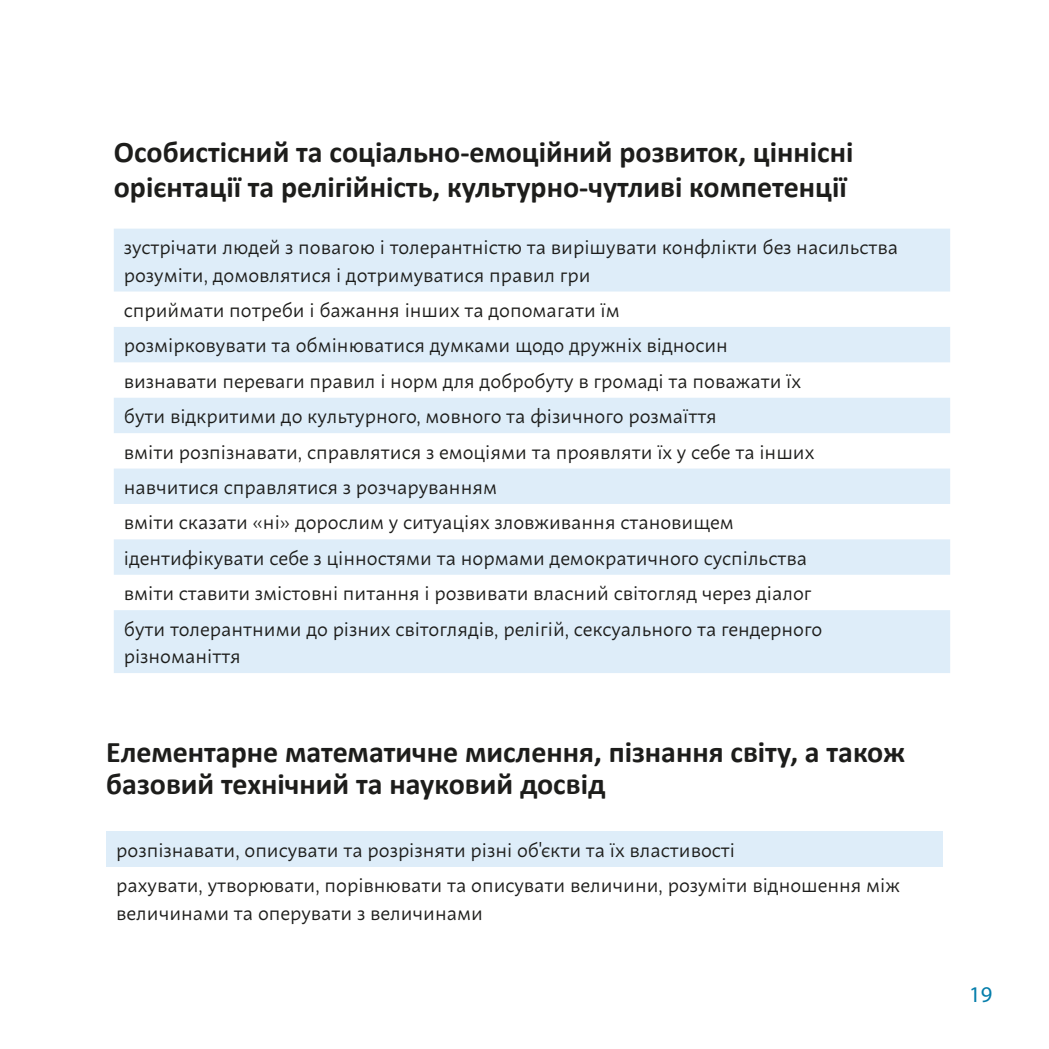
<style>
.page{position:relative;width:1049px;height:1049px;background:#fff}
.page>*{position:absolute;margin:0;border:0;box-sizing:border-box;transform-origin:0 0}
.Fließtext_Aufzählung{font:700 30px/35px "Calibri";color:#1d1d1b}
.t1{font:22.5px "Myriad Pro";color:#047daa}
.Fließtext_Aufzählung-2{font:20px/27.5px "Macho";color:#1d1d1b}
</style>
<div class="page">
<svg style="left:114px;top:229px;width:836px;height:444px;fill:#deedf9"></svg>
<div style="left:106px;top:831px;width:837px;height:36px;background:#deedf9"></div>
<p class="Fließtext_Aufzählung" style="left:114px;top:134px;width:741px">Особистісний та соціально-емоційний розвиток, ціннісні орієнтації та релігійність, культурно-чутливі компетенції</p>
<p class="Fließtext_Aufzählung-2" style="left:124px;top:231px;width:776px">зустрічати людей з повагою і толерантністю та вирішувати конфлікти без насильства розуміти, домовлятися і дотримуватися правил гри</p>
<p class="Fließtext_Aufzählung-2" style="left:124px;top:294px;width:497px">сприймати потреби і бажання інших та допомагати їм</p>
<p class="Fließtext_Aufzählung-2" style="left:124px;top:329px;width:606px">розмірковувати та обмінюватися думками щодо дружніх відносин</p>
<p class="Fließtext_Aufzählung-2" style="left:124px;top:365px;width:679px">визнавати переваги правил і норм для добробуту в громаді та поважати їх</p>
<p class="Fließtext_Aufzählung-2" style="left:124px;top:400px;width:594px">бути відкритими до культурного, мовного та фізичного розмаїття</p>
<p class="Fließtext_Aufzählung-2" style="left:124px;top:436px;width:692px">вміти розпізнавати, справлятися з емоціями та проявляти їх у себе та інших</p>
<p class="Fließtext_Aufzählung-2" style="left:124px;top:471px;width:375px">навчитися справлятися з розчаруванням</p>
<p class="Fließtext_Aufzählung-2" style="left:124px;top:506px;width:612px">вміти сказати «ні» дорослим у ситуаціях зловживання становищем</p>
<p class="Fließtext_Aufzählung-2" style="left:124px;top:542px;width:685px">ідентифікувати себе з цінностями та нормами демократичного суспільства</p>
<p class="Fließtext_Aufzählung-2" style="left:124px;top:577px;width:689px">вміти ставити змістовні питання і розвивати власний світогляд через діалог</p>
<p class="Fließtext_Aufzählung-2" style="left:124px;top:613px;width:700px">бути толерантними до різних світоглядів, релігій, сексуального та гендерного різноманіття</p>
<p class="Fließtext_Aufzählung" style="left:106px;top:735px;width:800px;line-height:32.2px">Елементарне математичне мислення, пізнання світу, а також базовий технічний та науковий досвід</p>
<p class="Fließtext_Aufzählung-2" style="left:116px;top:834px;width:620px">розпізнавати, описувати та розрізняти різні об'єкти та їх властивості</p>
<p class="Fließtext_Aufzählung-2" style="left:116px;top:869px;width:785px">рахувати, утворювати, порівнювати та описувати величини, розуміти відношення між величинами та оперувати з величинами</p>
<p class="t1" style="left:969px;top:980px;width:25px">19</p>
</div>
